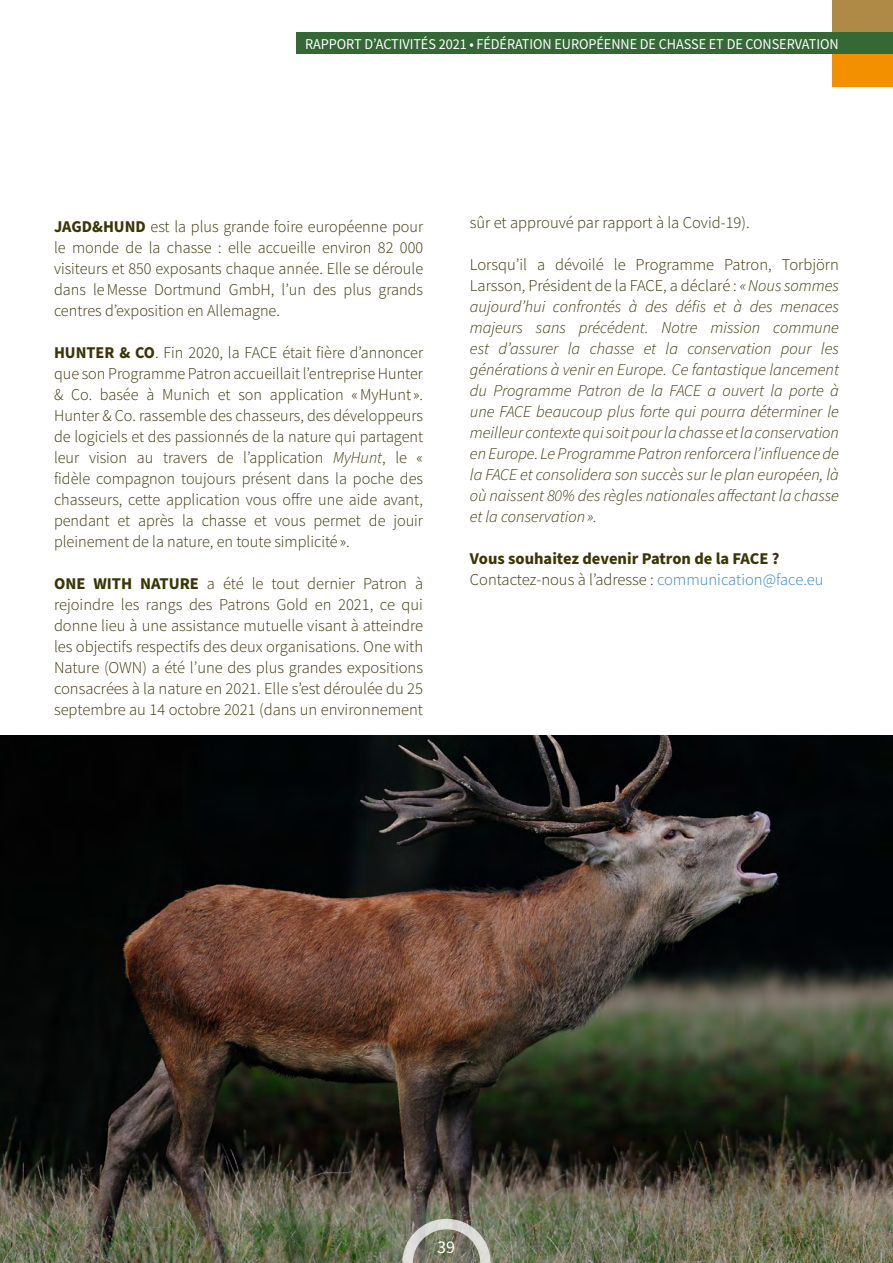
<style>
.page{position:relative;width:893px;height:1263px;background:#fff}
.page>*{position:absolute;margin:0;border:0;box-sizing:border-box;transform-origin:0 0}
.t1{font:18px "Source Sans Pro";color:#fff}
.t2{font:300 16.5px/21px "Source Sans Pro";color:#3b3508;text-align:justify}
.t3{font:italic 300 16.5px/21px "Source Sans Pro";color:#3b3508;text-align:justify}
.t4{font:700 16.5px/21px "Source Sans Pro";color:#3b3508}
.t5{font:15px "Source Sans Pro";letter-spacing:-.005em;color:#fff;scale:.95 1}
.s1{font-weight:700}
.s2{font-style:italic}
.s3{font-style:normal}
.s4{font-weight:300}
.s5{font-weight:300;color:#3584c5}
</style>
<div class="page">
<div style="left:832px;top:33px;width:61px;height:53px;background:#f39000"></div>
<div style="left:832px;top:0;width:61px;height:54px;background:#af8a47"></div>
<div style="left:296px;top:33px;width:597px;height:21px;background:#346936"></div>
<img style="left:0;top:736px;width:893px;height:527px">
<svg style="left:397px;top:1213px;width:95px;height:50px;background:#8f9081"></svg>
<p class="t5" style="left:305px;top:34px;width:563px">RAPPORT D’ACTIVITÉS 2021 • FÉDÉRATION EUROPÉENNE DE CHASSE ET DE CONSERVATION</p>
<p class="t2" style="left:54px;top:216px;width:371px"><span class="s1">JAGD&amp;HUND</span> est la plus grande foire européenne pour le monde de la chasse : elle accueille environ 82 000 visiteurs et 850 exposants chaque année. Elle se déroule dans le Messe Dortmund GmbH, l’un des plus grands centres d’exposition en Allemagne.</p>
<p class="t2" style="left:54px;top:342px;width:371px"><span class="s1">HUNTER &amp; CO</span>. Fin 2020, la FACE était fière d’annoncer que son Programme Patron accueillait l’entreprise Hunter &amp; Co. basée à Munich et son application « MyHunt ».<br>Hunter &amp; Co. rassemble des chasseurs, des développeurs de logiciels et des passionnés de la nature qui partagent leur vision au travers de l’application <span class="s2">MyHunt</span>, le « fidèle compagnon toujours présent dans la poche des chasseurs, cette application vous offre une aide avant, pendant et après la chasse et vous permet de jouir pleinement de la nature, en toute simplicité ».</p>
<p class="t2" style="left:54px;top:573px;width:371px"><span class="s1">ONE WITH NATURE</span> a été le tout dernier Patron à rejoindre les rangs des Patrons Gold en 2021, ce qui donne lieu à une assistance mutuelle visant à atteindre les objectifs respectifs des deux organisations. One with Nature (OWN) a été l’une des plus grandes expositions consacrées à la nature en 2021. Elle s’est déroulée du 25 septembre au 14 octobre 2021 (dans un environnement</p>
<p class="t2" style="left:470px;top:212px;width:281px">sûr et approuvé par rapport à la Covid-19).</p>
<p class="t3" style="left:470px;top:253px;width:371px"><span class="s3">Lorsqu’il a dévoilé le Programme Patron, Torbjörn Larsson, Président de la FACE, a déclaré :</span> « Nous sommes aujourd’hui confrontés à des défis et à des menaces majeurs sans précédent. Notre mission commune est d’assurer la chasse et la conservation pour les générations à venir en Europe. Ce fantastique lancement du Programme Patron de la FACE a ouvert la porte à une FACE beaucoup plus forte qui pourra déterminer le meilleur contexte qui soit pour la chasse et la conservation en Europe. Le Programme Patron renforcera l’influence de la FACE et consolidera son succès sur le plan européen, là où naissent 80% des règles nationales affectant la chasse et la conservation ».</p>
<p class="t4" style="left:470px;top:548px;width:355px">Vous souhaitez devenir Patron de la FACE ?<br><span class="s4">Contactez-nous à l’adresse :</span> <span class="s5">communication@face.eu</span></p>
<p class="t1" style="left:437px;top:1235px;width:19px">39</p>
</div>
